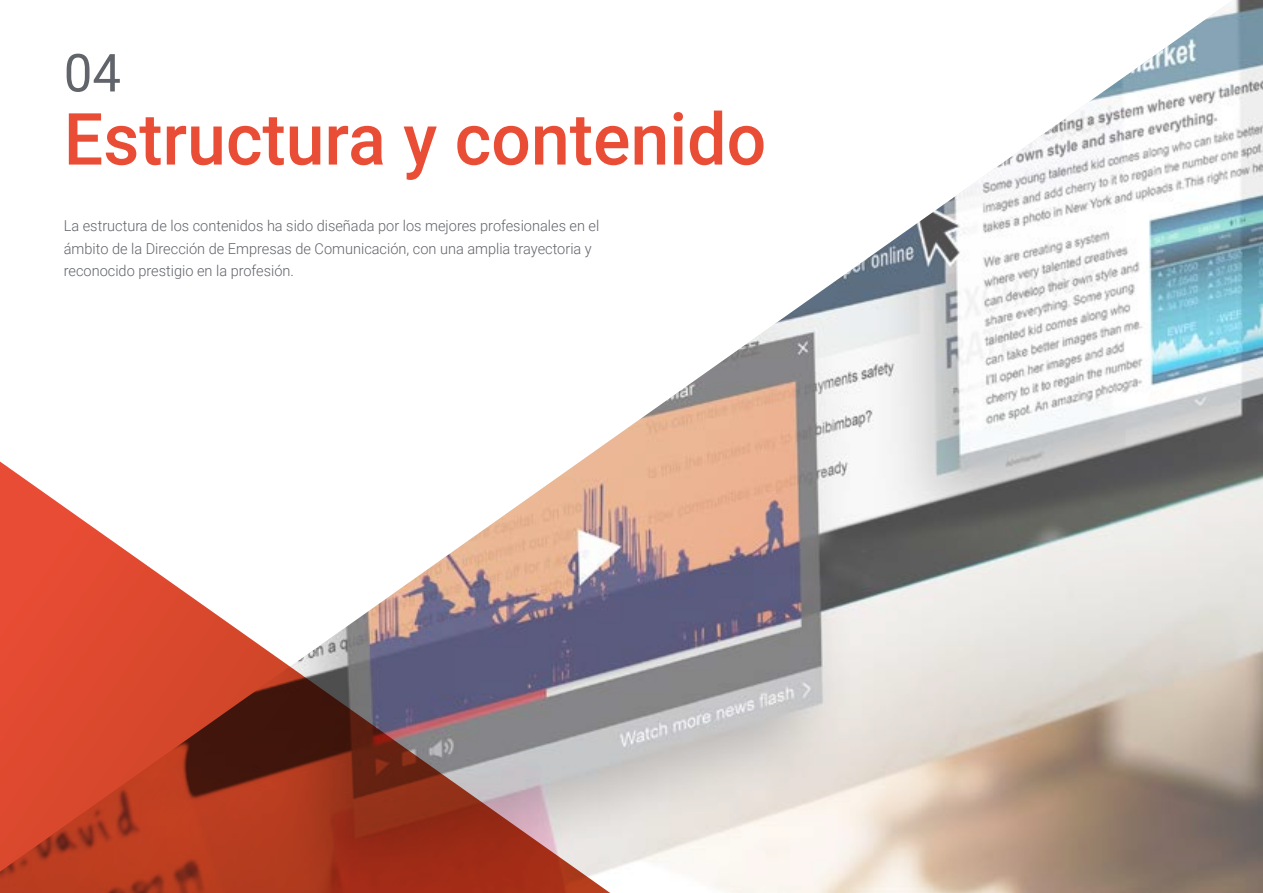
<style>
.page{position:relative;width:1263px;height:893px;background:#fff}
.page>*{position:absolute;margin:0;border:0;box-sizing:border-box;transform-origin:0 0}
.t1{font:500 72px "Roboto";color:#e94d35}
.t2{font:52.5px "Roboto";color:#61646a}
.t3{font:300 15px/22.5px "Roboto";color:#61646a}
</style>
<div class="page">
<img style="left:602px;top:0;width:661px;height:893px">
<svg style="left:0;top:446px;width:640px;height:447px"></svg>
<h2 class="t2" style="left:64px;top:36px;width:59px">04</h2>
<h1 class="t1" style="left:64px;top:89px;width:704px">Estructura y contenido</h1>
<p class="t3" style="left:64px;top:214px;width:537px">La estructura de los contenidos ha sido diseñada por los mejores profesionales en el ámbito de la Dirección de Empresas de Comunicación, con una amplia trayectoria y reconocido prestigio en la profesión.</p>
</div>
